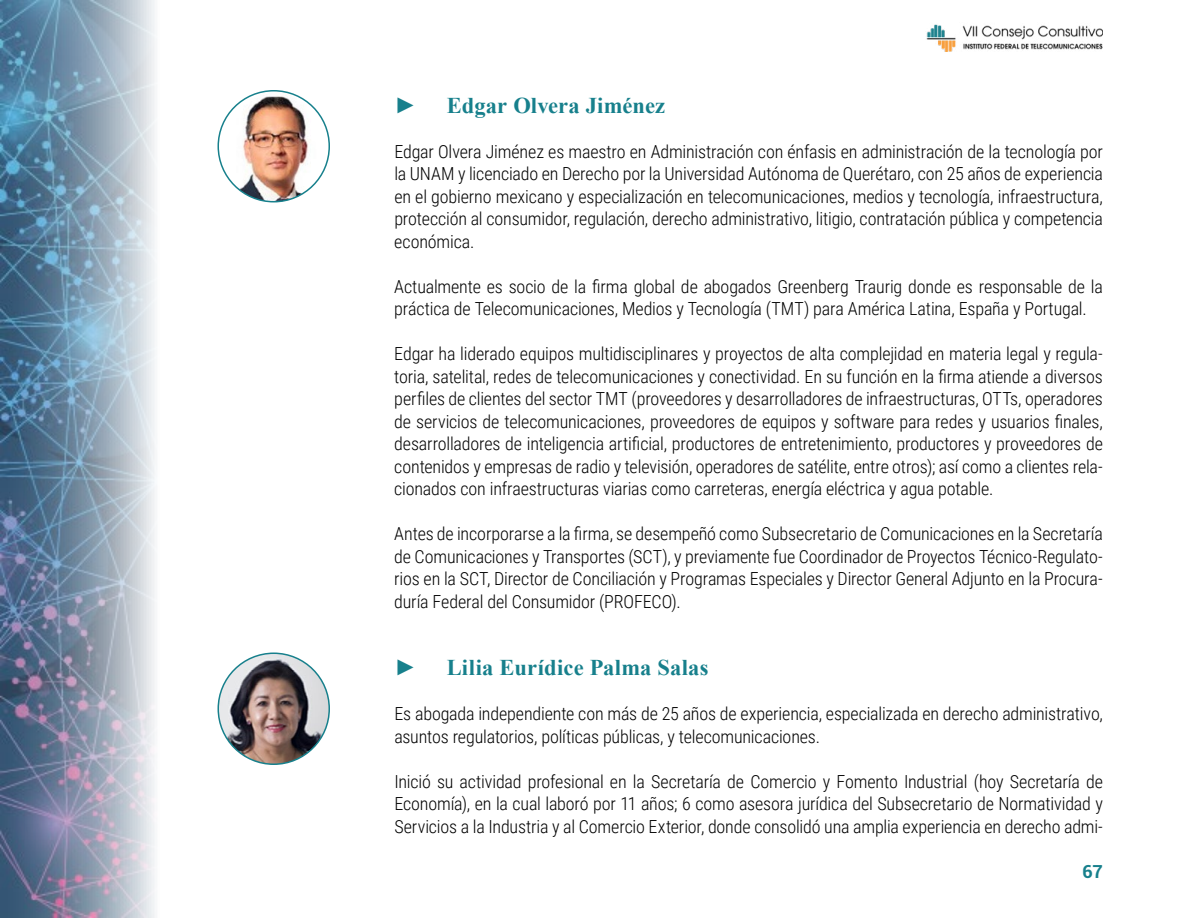
<style>
.page{position:relative;width:1188px;height:918px;background:#fff}
.page>*{position:absolute;margin:0;border:0;box-sizing:border-box;transform-origin:0 0}
.t1{font:700 22.5px "Times New Roman";letter-spacing:.005em;color:#17808c}
.t2{font:300 18px/22.5px "Roboto Condensed";letter-spacing:-.01em;color:#000;text-align:justify}
.t3{font:700 18px "Roboto";color:#17808c}
</style>
<div class="page">
<img style="left:0;top:0;width:330px;height:918px">
<img style="left:926px;top:24px;width:177px;height:28px">
<img style="left:218px;top:92px;width:111px;height:110px">
<div style="left:218px;top:90px;width:112px;height:112px;border:2px solid #17808c;border-radius:50%"></div>
<img style="left:218px;top:653px;width:111px;height:111px;border-radius:56px">
<div style="left:218px;top:652px;width:112px;height:113px;border:2px solid #17808c;border-radius:50%"></div>
<p class="t1" style="left:394px;top:89px;width:24px">►</p>
<p class="t1" style="left:447px;top:89px;width:220px">Edgar Olvera Jiménez</p>
<p class="t2" style="left:394px;top:139px;width:710px">Edgar Olvera Jiménez es maestro en Administración con énfasis en administración de la tecnología por la UNAM y licenciado en Derecho por la Universidad Autónoma de Querétaro, con 25 años de experiencia en el gobierno mexicano y especialización en telecomunicaciones, medios y tecnología, infraestructura, protección al consumidor, regulación, derecho administrativo, litigio, contratación pública y competencia económica.</p>
<p class="t2" style="left:394px;top:274px;width:710px">Actualmente es socio de la firma global de abogados Greenberg Traurig donde es responsable de la práctica de Telecomunicaciones, Medios y Tecnología (TMT) para América Latina, España y Portugal.</p>
<p class="t2" style="left:394px;top:342px;width:710px">Edgar ha liderado equipos multidisciplinares y proyectos de alta complejidad en materia legal y regula&shy;toria, satelital, redes de telecomunicaciones y conectividad. En su función en la firma atiende a diversos perfiles de clientes del sector TMT (proveedores y desarrolladores de infraestructuras, OTTs, operadores de servicios de telecomunicaciones, proveedores de equipos y software para redes y usuarios finales, desarrolladores de inteligencia artificial, productores de entretenimiento, productores y proveedores de contenidos y empresas de radio y televisión, operadores de satélite, entre otros); así como a clientes rela&shy;cionados con infraestructuras viarias como carreteras, energía eléctrica y agua potable.</p>
<p class="t2" style="left:394px;top:522px;width:710px">Antes de incorporarse a la firma, se desempeñó como Subsecretario de Comunicaciones en la Secretaría de Comunicaciones y Transportes (SCT), y previamente fue Coordinador de Proyectos Técnico-Regulato&shy;rios en la SCT, Director de Conciliación y Programas Especiales y Director General Adjunto en la Procura&shy;duría Federal del Consumidor (PROFECO).</p>
<p class="t1" style="left:394px;top:651px;width:24px">►</p>
<p class="t1" style="left:447px;top:651px;width:263px">Lilia Eurídice Palma Salas</p>
<p class="t2" style="left:394px;top:702px;width:710px">Es abogada independiente con más de 25 años de experiencia, especializada en derecho administrativo, asuntos regulatorios, políticas públicas, y telecomunicaciones.</p>
<p class="t2" style="left:394px;top:769px;width:710px">Inició su actividad profesional en la Secretaría de Comercio y Fomento Industrial (hoy Secretaría de Economía), en la cual laboró por 11 años; 6 como asesora jurídica del Subsecretario de Normatividad y Servicios a la Industria y al Comercio Exterior, donde consolidó una amplia experiencia en derecho admi-</p>
<p class="t3" style="left:1082px;top:858px;width:22px">67</p>
</div>
